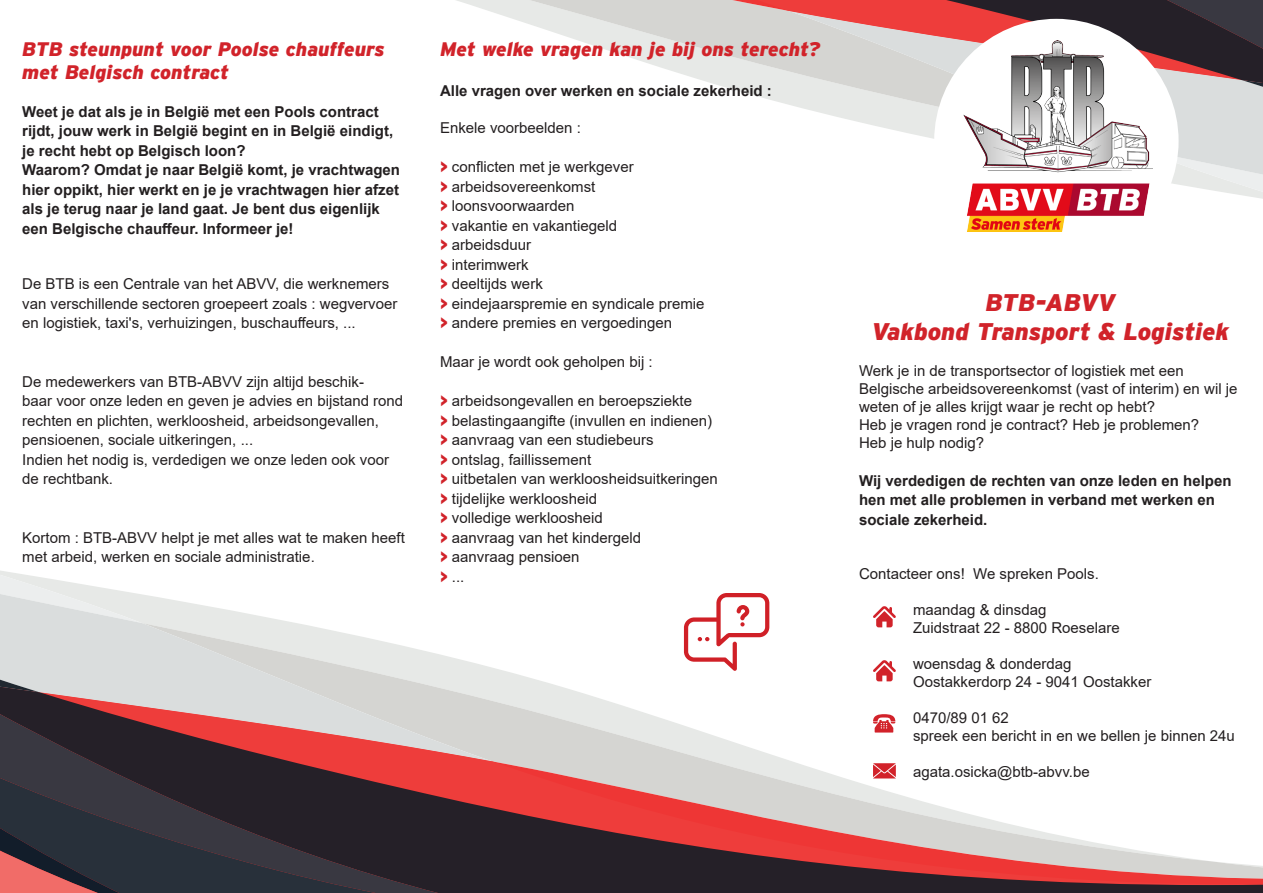
<style>
.page{position:relative;width:1263px;height:893px;background:#fff}
.page>*{position:absolute;margin:0;border:0;box-sizing:border-box;transform-origin:0 0}
.t1{font:italic 900 24px "Interstate";color:#d1232a}
.t2{font:italic 900 19.5px/23.4px "Interstate";color:#d1232a}
.t3{font:15px/19.5px "Arial";color:#231f20}
.t4{font:700 15px/19.5px "Arial";color:#231f20}
.s1{font-family:"Interstate";font-weight:900;font-style:italic;color:#d1232a}
</style>
<div class="page">
<svg style="left:0;top:571px;width:120px;height:20px"></svg>
<svg style="left:0;top:591px;width:492px;height:94px"></svg>
<svg style="left:0;top:675px;width:40px;height:10px"></svg>
<svg style="left:0;top:685px;width:1263px;height:208px"></svg>
<svg style="left:0;top:707px;width:481px;height:113px;background:#94595c"></svg>
<svg style="left:0;top:772px;width:432px;height:48px;background:#362931"></svg>
<svg style="left:0;top:820px;width:513px;height:73px;background:#352e36"></svg>
<svg style="left:456px;top:0;width:332px;height:92px"></svg>
<svg style="left:1171px;top:177px;width:92px;height:19px"></svg>
<svg style="left:788px;top:91px;width:475px;height:86px"></svg>
<svg style="left:734px;top:0;width:529px;height:91px;background:#a27f81"></svg>
<div style="left:934px;top:19px;width:244px;height:244px;background:#fff;border-radius:50%"></div>
<img style="left:963px;top:40px;width:189px;height:192px">
<svg style="left:873px;top:606px;width:23px;height:21px"></svg>
<svg style="left:873px;top:660px;width:23px;height:21px"></svg>
<svg style="left:873px;top:714px;width:22px;height:18px"></svg>
<svg style="left:873px;top:763px;width:23px;height:15px"></svg>
<svg style="left:684px;top:593px;width:85px;height:78px"></svg>
<p class="t2" style="left:22px;top:37px;width:364px">BTB steunpunt voor Poolse chauffeurs met Belgisch contract</p>
<p class="t4" style="left:22px;top:102px;width:372px">Weet je dat als je in België met een Pools contract rijdt, jouw werk in België begint en in België eindigt, je recht hebt op Belgisch loon?</p>
<p class="t4" style="left:22px;top:161px;width:379px">Waarom? Omdat je naar België komt, je vrachtwagen hier oppikt, hier werkt en je je vrachtwagen hier afzet als je terug naar je land gaat. Je bent dus eigenlijk een Belgische chauffeur. Informeer je!</p>
<p class="t3" style="left:22px;top:274px;width:377px">De BTB is een Centrale van het ABVV, die werknemers van verschillende sectoren groepeert zoals : wegvervoer en logistiek, taxi's, verhuizingen, buschauffeurs, ...</p>
<p class="t3" style="left:22px;top:372px;width:343px">De medewerkers van BTB-ABVV zijn altijd beschik-</p>
<p class="t3" style="left:22px;top:391px;width:383px">baar voor onze leden en geven je advies en bijstand rond rechten en plichten, werkloosheid, arbeidsongevallen, pensioenen, sociale uitkeringen, ...</p>
<p class="t3" style="left:22px;top:450px;width:368px">Indien het nodig is, verdedigen we onze leden ook voor de rechtbank.</p>
<p class="t3" style="left:22px;top:528px;width:384px">Kortom : BTB-ABVV helpt je met alles wat te maken heeft met arbeid, werken en sociale administratie.</p>
<p class="t2" style="left:440px;top:37px;width:382px">Met welke vragen kan je bij ons terecht?</p>
<p class="t4" style="left:440px;top:81px;width:333px">Alle vragen over werken en sociale zekerheid :</p>
<p class="t3" style="left:440px;top:118px;width:142px">Enkele voorbeelden :</p>
<p class="t3" style="left:440px;top:157px;width:195px"><span class="s1">&gt;</span> conflicten met je werkgever</p>
<p class="t3" style="left:440px;top:176px;width:157px"><span class="s1">&gt;</span> arbeidsovereenkomst</p>
<p class="t3" style="left:440px;top:196px;width:136px"><span class="s1">&gt;</span> loonsvoorwaarden</p>
<p class="t3" style="left:440px;top:215px;width:178px"><span class="s1">&gt;</span> vakantie en vakantiegeld</p>
<p class="t3" style="left:440px;top:235px;width:93px"><span class="s1">&gt;</span> arbeidsduur</p>
<p class="t3" style="left:440px;top:254px;width:90px"><span class="s1">&gt;</span> interimwerk</p>
<p class="t3" style="left:440px;top:274px;width:104px"><span class="s1">&gt;</span> deeltijds werk</p>
<p class="t3" style="left:440px;top:293px;width:266px"><span class="s1">&gt;</span> eindejaarspremie en syndicale premie</p>
<p class="t3" style="left:440px;top:313px;width:234px"><span class="s1">&gt;</span> andere premies en vergoedingen</p>
<p class="t3" style="left:440px;top:352px;width:214px">Maar je wordt ook geholpen bij :</p>
<p class="t3" style="left:440px;top:391px;width:254px"><span class="s1">&gt;</span> arbeidsongevallen en beroepsziekte</p>
<p class="t3" style="left:440px;top:410px;width:274px"><span class="s1">&gt;</span> belastingaangifte (invullen en indienen)</p>
<p class="t3" style="left:440px;top:430px;width:215px"><span class="s1">&gt;</span> aanvraag van een studiebeurs</p>
<p class="t3" style="left:440px;top:449px;width:153px"><span class="s1">&gt;</span> ontslag, faillissement</p>
<p class="t3" style="left:440px;top:469px;width:279px"><span class="s1">&gt;</span> uitbetalen van werkloosheidsuitkeringen</p>
<p class="t3" style="left:440px;top:488px;width:158px"><span class="s1">&gt;</span> tijdelijke werkloosheid</p>
<p class="t3" style="left:440px;top:508px;width:164px"><span class="s1">&gt;</span> volledige werkloosheid</p>
<p class="t3" style="left:440px;top:527px;width:203px"><span class="s1">&gt;</span> aanvraag van het kindergeld</p>
<p class="t3" style="left:440px;top:547px;width:141px"><span class="s1">&gt;</span> aanvraag pensioen</p>
<p class="t3" style="left:440px;top:566px;width:26px"><span class="s1">&gt;</span> ...</p>
<p class="t1" style="left:985px;top:289px;width:131px">BTB-ABVV</p>
<p class="t1" style="left:871px;top:318px;width:359px">Vakbond Transport &amp; Logistiek</p>
<p class="t3" style="left:859px;top:361px;width:326px">Werk je in de transportsector of logistiek met een</p>
<p class="t3" style="left:859px;top:379px;width:380px">Belgische arbeidsovereenkomst (vast of interim) en wil je</p>
<p class="t3" style="left:859px;top:397px;width:297px">weten of je alles krijgt waar je recht op hebt?</p>
<p class="t3" style="left:859px;top:415px;width:342px">Heb je vragen rond je contract? Heb je problemen?</p>
<p class="t3" style="left:859px;top:433px;width:127px">Heb je hulp nodig?</p>
<p class="t4" style="left:859px;top:471px;width:374px">Wij verdedigen de rechten van onze leden en helpen hen met alle problemen in verband met werken en sociale zekerheid.</p>
<p class="t3" style="left:859px;top:563px;width:241px">Contacteer ons! We spreken Pools.</p>
<p class="t3" style="left:913px;top:599px;width:135px">maandag &amp; dinsdag</p>
<p class="t3" style="left:913px;top:617px;width:208px">Zuidstraat 22 - 8800 Roeselare</p>
<p class="t3" style="left:913px;top:653px;width:160px">woensdag &amp; donderdag</p>
<p class="t3" style="left:913px;top:671px;width:240px">Oostakkerdorp 24 - 9041 Oostakker</p>
<p class="t3" style="left:913px;top:707px;width:97px">0470/89 01 62</p>
<p class="t3" style="left:913px;top:725px;width:323px">spreek een bericht in en we bellen je binnen 24u</p>
<p class="t3" style="left:913px;top:761px;width:178px">agata.osicka@btb-abvv.be</p>
</div>
